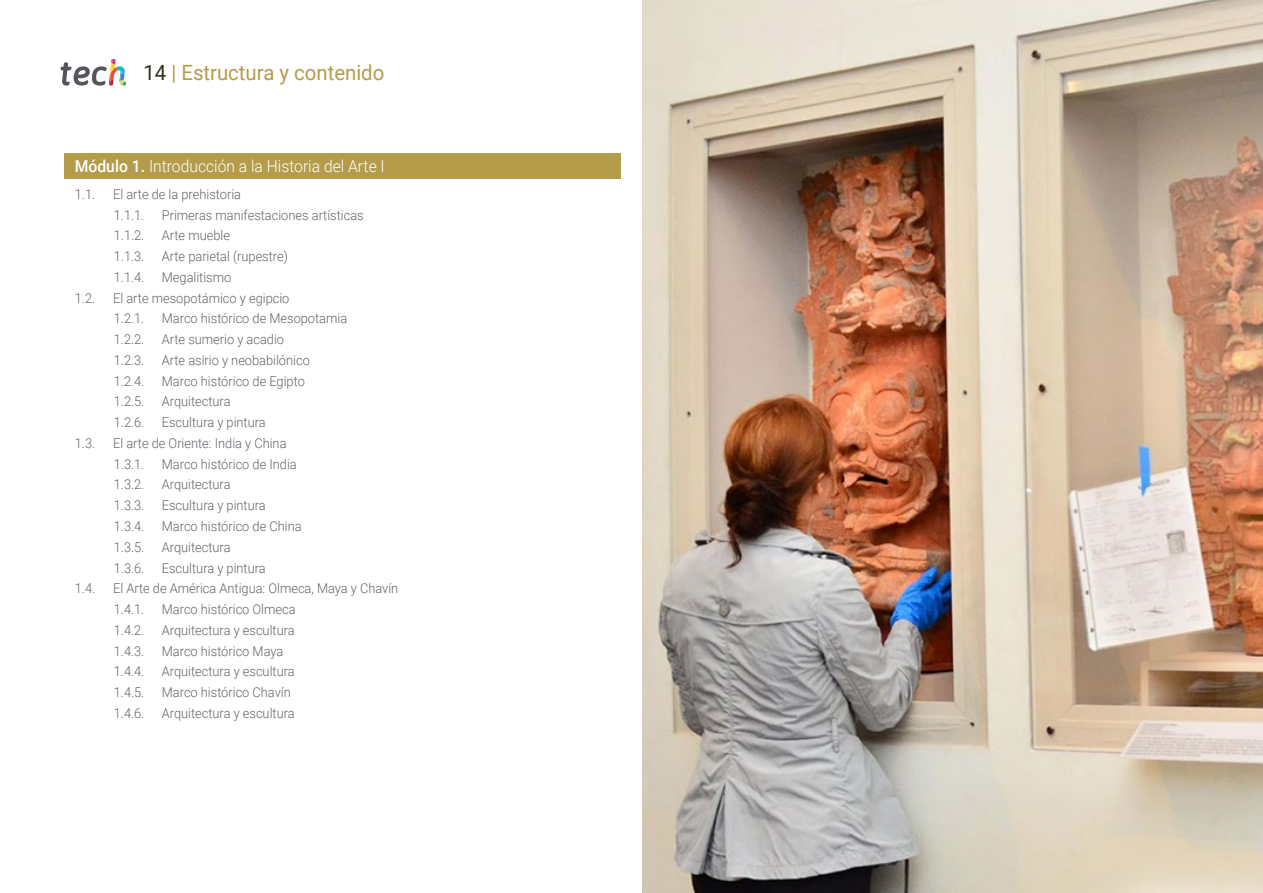
<style>
.page{position:relative;width:1263px;height:893px;background:#fff}
.page>*{position:absolute;margin:0;border:0;box-sizing:border-box;transform-origin:0 0}
.t1{font:21px "Roboto";color:#b49c4b}
.t2{font:300 16.5px "Roboto";color:#fff;scale:.95 1}
.t3{font:300 13.5px/20.7px "Roboto";color:#61646a;scale:.95 1}
.s1{color:#312e20}
.s2{font-weight:500}
</style>
<div class="page">
<div style="left:64px;top:153px;width:557px;height:25px;background:#b49c4b"></div>
<svg style="left:61px;top:59px;width:65px;height:27px"></svg>
<img style="left:642px;top:0;width:621px;height:893px">
<h1 class="t1" style="left:144px;top:57px;width:242px"><span class="s1">14</span> | Estructura y contenido</h1>
<p class="t2" style="left:75px;top:154px;width:328px"><span class="s2">Módulo 1.</span> Introducción a la Historia del Arte I</p>
<p class="t3" style="left:75px;top:183px;width:23px">1.1.</p>
<p class="t3" style="left:113px;top:183px;width:136px">El arte de la prehistoria<br>1.1.1.</p>
<p class="t3" style="left:162px;top:204px;width:214px">Primeras manifestaciones artísticas</p>
<p class="t3" style="left:114px;top:225px;width:34px">1.1.2.</p>
<p class="t3" style="left:162px;top:225px;width:73px">Arte mueble</p>
<p class="t3" style="left:114px;top:246px;width:34px">1.1.3.</p>
<p class="t3" style="left:162px;top:246px;width:134px">Arte parietal (rupestre)</p>
<p class="t3" style="left:114px;top:266px;width:34px">1.1.4.</p>
<p class="t3" style="left:162px;top:266px;width:75px">Megalitismo</p>
<p class="t3" style="left:75px;top:287px;width:23px">1.2.</p>
<p class="t3" style="left:113px;top:287px;width:187px">El arte mesopotámico y egipcio<br>1.2.1.</p>
<p class="t3" style="left:162px;top:308px;width:197px">Marco histórico de Mesopotamia</p>
<p class="t3" style="left:114px;top:329px;width:34px">1.2.2.</p>
<p class="t3" style="left:162px;top:329px;width:130px">Arte sumerio y acadio</p>
<p class="t3" style="left:114px;top:349px;width:34px">1.2.3.</p>
<p class="t3" style="left:162px;top:349px;width:157px">Arte asirio y neobabilónico</p>
<p class="t3" style="left:114px;top:370px;width:34px">1.2.4.</p>
<p class="t3" style="left:162px;top:370px;width:152px">Marco histórico de Egipto</p>
<p class="t3" style="left:114px;top:391px;width:34px">1.2.5.</p>
<p class="t3" style="left:162px;top:391px;width:74px">Arquitectura</p>
<p class="t3" style="left:114px;top:412px;width:34px">1.2.6.</p>
<p class="t3" style="left:162px;top:412px;width:111px">Escultura y pintura</p>
<p class="t3" style="left:75px;top:432px;width:23px">1.3.</p>
<p class="t3" style="left:113px;top:432px;width:184px">El arte de Oriente: India y China<br>1.3.1.</p>
<p class="t3" style="left:162px;top:453px;width:144px">Marco histórico de India</p>
<p class="t3" style="left:114px;top:474px;width:34px">1.3.2.</p>
<p class="t3" style="left:162px;top:474px;width:74px">Arquitectura</p>
<p class="t3" style="left:114px;top:495px;width:34px">1.3.3.</p>
<p class="t3" style="left:162px;top:495px;width:111px">Escultura y pintura</p>
<p class="t3" style="left:114px;top:515px;width:34px">1.3.4.</p>
<p class="t3" style="left:162px;top:515px;width:149px">Marco histórico de China</p>
<p class="t3" style="left:114px;top:536px;width:34px">1.3.5.</p>
<p class="t3" style="left:162px;top:536px;width:74px">Arquitectura</p>
<p class="t3" style="left:114px;top:557px;width:34px">1.3.6.</p>
<p class="t3" style="left:162px;top:557px;width:111px">Escultura y pintura</p>
<p class="t3" style="left:75px;top:578px;width:23px">1.4.</p>
<p class="t3" style="left:113px;top:578px;width:302px">El Arte de América Antigua: Olmeca, Maya y Chavín<br>1.4.1.</p>
<p class="t3" style="left:162px;top:598px;width:142px">Marco histórico Olmeca</p>
<p class="t3" style="left:114px;top:619px;width:34px">1.4.2.</p>
<p class="t3" style="left:162px;top:619px;width:141px">Arquitectura y escultura</p>
<p class="t3" style="left:114px;top:640px;width:34px">1.4.3.</p>
<p class="t3" style="left:162px;top:640px;width:129px">Marco histórico Maya</p>
<p class="t3" style="left:114px;top:661px;width:34px">1.4.4.</p>
<p class="t3" style="left:162px;top:661px;width:141px">Arquitectura y escultura</p>
<p class="t3" style="left:114px;top:681px;width:34px">1.4.5.</p>
<p class="t3" style="left:162px;top:681px;width:137px">Marco histórico Chavín</p>
<p class="t3" style="left:114px;top:702px;width:34px">1.4.6.</p>
<p class="t3" style="left:162px;top:702px;width:141px">Arquitectura y escultura</p>
</div>
